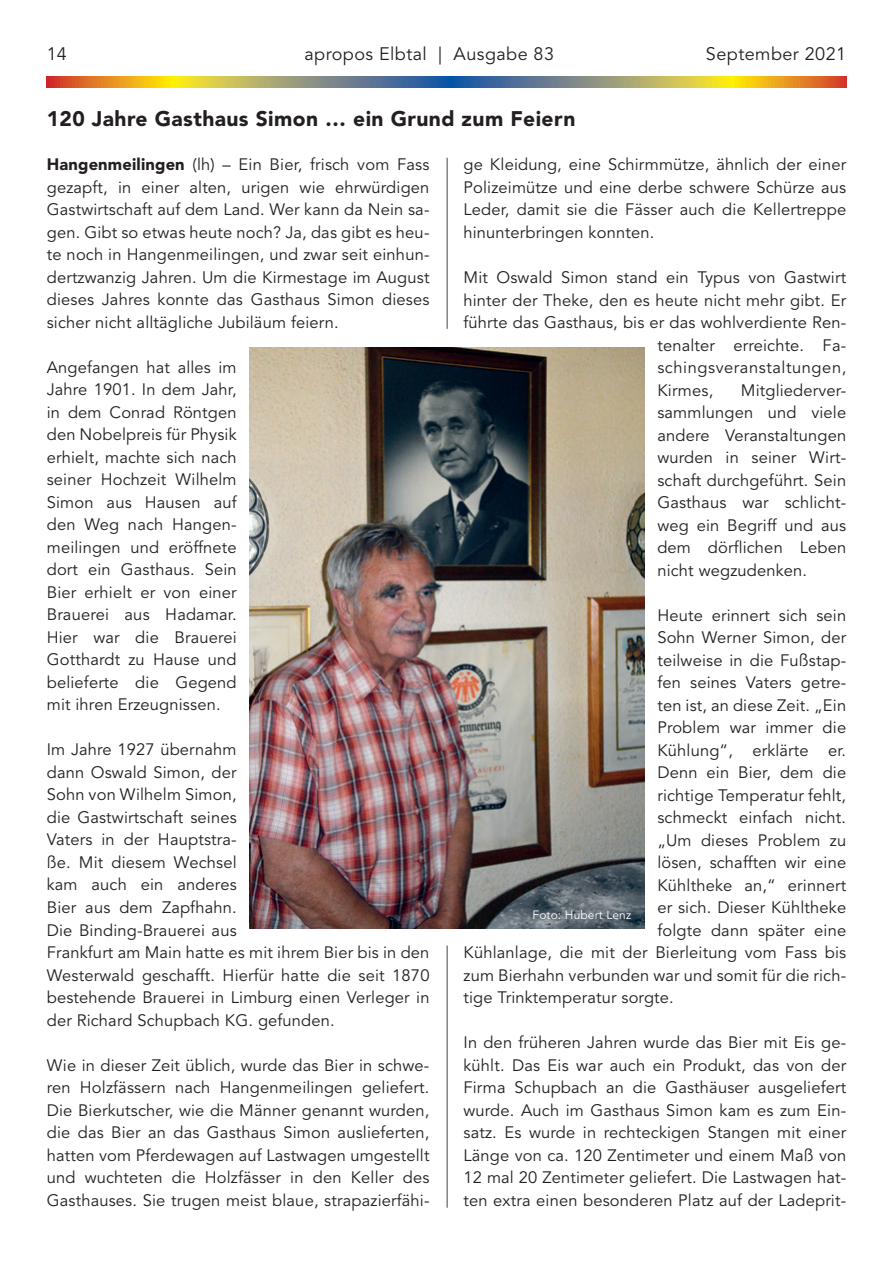
<style>
.page{position:relative;width:893px;height:1263px;background:#fff}
.page>*{position:absolute;margin:0;border:0;box-sizing:border-box;transform-origin:0 0}
.t1{font:900 21px "Avenir LT Std";letter-spacing:.02em;color:#231f20}
.t2{font:18px "Avenir LT Std";letter-spacing:.025em;color:#231f20}
.t3{font:16.5px/22.5px "Avenir LT Std";letter-spacing:.01em;color:#231f20;text-align:justify}
.t4{font:16.5px "Avenir LT Std";letter-spacing:.035em;color:#231f20}
.t5{font:12px "Avenir LT Std";letter-spacing:.01em;color:#fff}
.s1{font-weight:900}
</style>
<div class="page">
<svg style="left:47px;top:77px;width:799px;height:10px;background:#a6955c"></svg>
<hr style="left:446px;top:158px;width:2px;height:171px;background:#808285">
<img style="left:249px;top:347px;width:396px;height:581px">
<hr style="left:446px;top:945px;width:2px;height:263px;background:#808285">
<p class="t2" style="left:47px;top:44px;width:22px">14</p>
<p class="t2" style="left:304px;top:44px;width:251px">apropos Elbtal | Ausgabe 83</p>
<p class="t2" style="left:706px;top:44px;width:142px">September 2021</p>
<p class="t1" style="left:47px;top:106px;width:530px">120 Jahre Gasthaus Simon … ein Grund zum Feiern</p>
<p class="t3" style="left:47px;top:154px;width:384px"><span class="s1">Hangenmeilingen</span> (lh) – Ein Bier, frisch vom Fass gezapft, in einer alten, urigen wie ehrwürdigen Gastwirtschaft auf dem Land. Wer kann da Nein sa&shy;gen. Gibt so etwas heute noch? Ja, das gibt es heu&shy;te noch in Hangenmeilingen, und zwar seit einhun&shy;dertzwanzig Jahren. Um die Kirmestage im August dieses Jahres konnte das Gasthaus Simon dieses sicher nicht alltägliche Jubiläum feiern.</p>
<p class="t3" style="left:47px;top:356px;width:191px">Angefangen hat alles im Jahre 1901. In dem Jahr, in dem Conrad Röntgen den Nobelpreis für Physik erhielt, machte sich nach seiner Hochzeit Wilhelm Simon aus Hausen auf den Weg nach Hangen&shy;meilingen und eröffnete dort ein Gasthaus. Sein Bier erhielt er von einer Brauerei aus Hadamar.<br>Hier war die Brauerei Gotthardt zu Hause und belieferte die Gegend mit ihren Erzeugnissen.</p>
<p class="t3" style="left:47px;top:739px;width:384px;text-align:left">Im Jahre 1927 übernahm<br>dann Oswald Simon, der<br>Sohn von Wilhelm Simon,<br>die Gastwirtschaft seines<br>Vaters in der Hauptstra-<br>ße. Mit diesem Wechsel<br>kam auch ein anderes<br>Bier aus dem Zapfhahn.<br>Die Binding-Brauerei aus<br>Frankfurt am Main hatte es mit ihrem Bier bis in den<br>Westerwald geschafft. Hierfür hatte die seit 1870 bestehende Brauerei in Limburg einen Verleger in der Richard Schupbach KG. gefunden.</p>
<p class="t3" style="left:47px;top:1054px;width:384px">Wie in dieser Zeit üblich, wurde das Bier in schwe&shy;ren Holzfässern nach Hangenmeilingen geliefert.<br>Die Bierkutscher, wie die Männer genannt wurden, die das Bier an das Gasthaus Simon auslieferten, hatten vom Pferdewagen auf Lastwagen umgestellt und wuchteten die Holzfässer in den Keller des Gasthauses. Sie trugen meist blaue, strapazierfähi-</p>
<p class="t3" style="left:463px;top:154px;width:384px">ge Kleidung, eine Schirmmütze, ähnlich der einer Polizeimütze und eine derbe schwere Schürze aus Leder, damit sie die Fässer auch die Kellertreppe hinunterbringen konnten.</p>
<p class="t3" style="left:463px;top:266px;width:384px">Mit Oswald Simon stand ein Typus von Gastwirt</p>
<p class="t3" style="left:463px;top:289px;width:384px">hinter der Theke, den es heute nicht mehr gibt. Er</p>
<p class="t3" style="left:463px;top:312px;width:384px">führte das Gasthaus, bis er das wohlverdiente Ren-</p>
<p class="t3" style="left:657px;top:334px;width:190px">tenalter erreichte. Fa-</p>
<p class="t4" style="left:657px;top:358px;width:190px">schingsveranstaltungen,</p>
<p class="t3" style="left:657px;top:379px;width:57px">Kirmes,</p>
<p class="t3" style="left:657px;top:379px;width:190px;text-indent:83px">Mitgliederver&shy;sammlungen und viele andere Veranstaltungen wurden in seiner Wirt&shy;schaft durchgeführt. Sein Gasthaus war schlicht&shy;weg ein Begriff und aus dem dörflichen Leben nicht wegzudenken.</p>
<p class="t3" style="left:657px;top:604px;width:190px">Heute erinnert sich sein</p>
<p class="t3" style="left:657px;top:627px;width:190px">Sohn Werner Simon, der</p>
<p class="t3" style="left:657px;top:649px;width:190px">teilweise in die Fußstap-</p>
<p class="t3" style="left:657px;top:672px;width:190px">fen seines Vaters getre-</p>
<p class="t3" style="left:657px;top:694px;width:190px">ten ist, an diese Zeit. „Ein</p>
<p class="t3" style="left:657px;top:717px;width:190px">Problem war immer die</p>
<p class="t3" style="left:657px;top:739px;width:190px">Kühlung“, erklärte er.</p>
<p class="t3" style="left:657px;top:762px;width:190px">Denn ein Bier, dem die</p>
<p class="t3" style="left:657px;top:784px;width:190px">richtige Temperatur fehlt,</p>
<p class="t3" style="left:657px;top:807px;width:190px">schmeckt einfach nicht.</p>
<p class="t3" style="left:657px;top:829px;width:190px">„Um dieses Problem zu</p>
<p class="t3" style="left:657px;top:852px;width:190px">lösen, schafften wir eine</p>
<p class="t3" style="left:657px;top:874px;width:190px">Kühltheke an,“ erinnert</p>
<p class="t3" style="left:657px;top:897px;width:190px">er sich. Dieser Kühltheke</p>
<p class="t3" style="left:657px;top:919px;width:190px">folgte dann später eine</p>
<p class="t3" style="left:463px;top:942px;width:384px">Kühlanlage, die mit der Bierleitung vom Fass bis</p>
<p class="t3" style="left:463px;top:964px;width:384px">zum Bierhahn verbunden war und somit für die rich-</p>
<p class="t3" style="left:463px;top:987px;width:212px">tige Trinktemperatur sorgte.</p>
<p class="t3" style="left:463px;top:1032px;width:384px">In den früheren Jahren wurde das Bier mit Eis ge&shy;kühlt. Das Eis war auch ein Produkt, das von der Firma Schupbach an die Gasthäuser ausgeliefert wurde. Auch im Gasthaus Simon kam es zum Ein&shy;satz. Es wurde in rechteckigen Stangen mit einer Länge von ca. 120 Zentimeter und einem Maß von 12 mal 20 Zentimeter geliefert. Die Lastwagen hat&shy;ten extra einen besonderen Platz auf der Ladeprit-</p>
<p class="t5" style="left:533px;top:908px;width:100px">Foto: Hubert Lenz</p>
</div>
